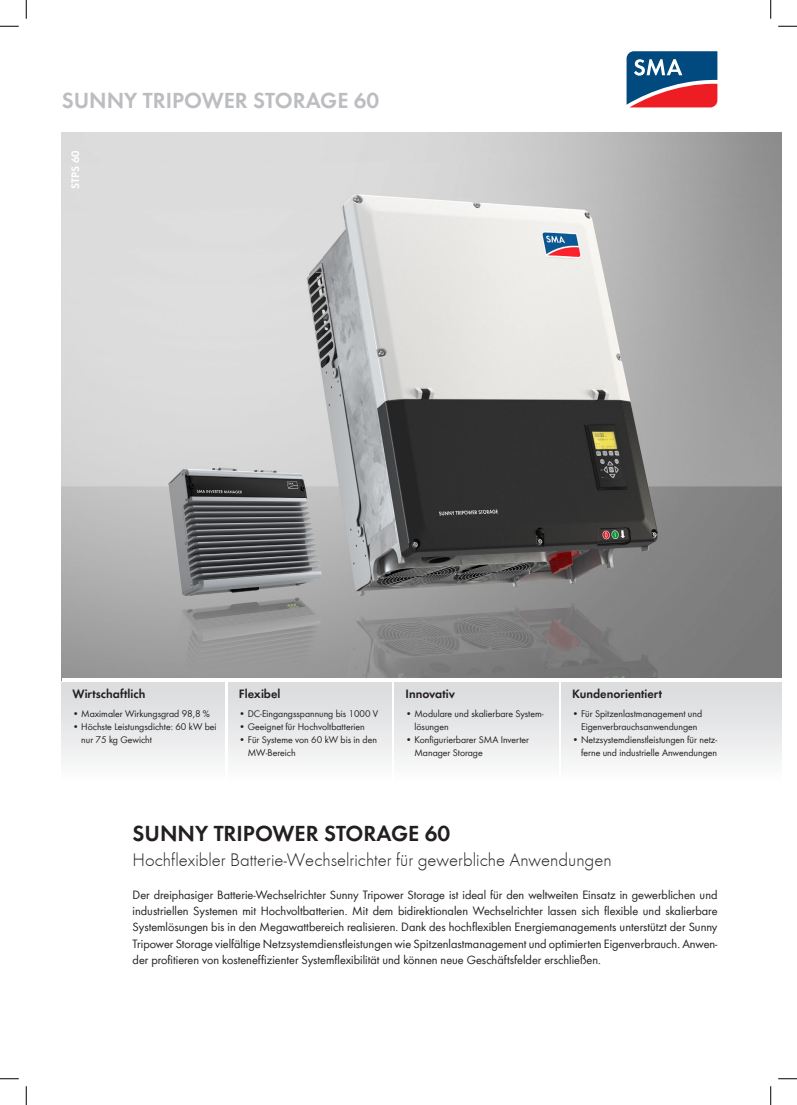
<style>
.page{position:relative;width:797px;height:1105px;background:#fff}
.page>*{position:absolute;margin:0;border:0;box-sizing:border-box;transform-origin:0 0}
.t1{font:600 22.5px "SMA Futura Global";color:#231f20}
.t2{font:600 22.5px "SMA Futura Global";color:#bcbdc0}
.t3{font:300 18.75px "SMA Futura Global";color:#231f20}
.t4{font:12.5px/16.2px "SMA Futura Global";color:#231f20;text-align:justify}
.t5{font:600 12.5px "SMA Futura Global";color:#231f20}
.t6{font:600 11.25px "SMA Futura Global";color:#fff}
.t7{font:10px/13.1px "SMA Futura Global";color:#231f20}
</style>
<div class="page">
<img style="left:62px;top:133px;width:719px;height:545px">
<div style="left:62px;top:682px;width:163px;height:99px;background:linear-gradient(to bottom,#d8d9db,#fbfcfc)"></div>
<div style="left:228px;top:682px;width:163px;height:99px;background:linear-gradient(to bottom,#d8d9db,#fbfcfc)"></div>
<div style="left:395px;top:682px;width:163px;height:99px;background:linear-gradient(to bottom,#d8d9db,#fbfcfc)"></div>
<div style="left:561px;top:682px;width:220px;height:99px;background:linear-gradient(to bottom,#d8d9db,#fbfcfc)"></div>
<svg style="left:626px;top:51px;width:92px;height:57px;background:#6a5c7b"></svg>
<svg style="left:0;top:25px;width:19px;height:2px"></svg>
<svg style="left:778px;top:25px;width:19px;height:2px"></svg>
<svg style="left:0;top:1078px;width:19px;height:1px"></svg>
<svg style="left:778px;top:1078px;width:19px;height:1px"></svg>
<svg style="left:25px;top:0;width:2px;height:19px"></svg>
<svg style="left:25px;top:1086px;width:2px;height:19px"></svg>
<svg style="left:770px;top:0;width:1px;height:19px"></svg>
<svg style="left:770px;top:1086px;width:1px;height:19px"></svg>
<h1 class="t2" style="left:62px;top:87px;width:319px">SUNNY TRIPOWER Storage 60</h1>
<p class="t6" style="left:69px;top:189px;width:40px;rotate:-90deg">STPS 60</p>
<p class="t5" style="left:72px;top:687px;width:74px">Wirtschaftlich</p>
<p class="t7" style="left:72px;top:707px;width:139px">• Maximaler Wirkungsgrad 98,8 %</p>
<p class="t7" style="left:81px;top:720px;width:137px;text-indent:-9px">• Höchste Leistungsdichte: 60 kW bei nur 75 kg Gewicht</p>
<p class="t5" style="left:239px;top:687px;width:43px">Flexibel</p>
<p class="t7" style="left:239px;top:707px;width:141px">• DC-Eingangsspannung bis 1000 V</p>
<p class="t7" style="left:239px;top:720px;width:127px">• Geeignet für Hochvoltbatterien</p>
<p class="t7" style="left:248px;top:733px;width:131px;text-indent:-9px">• Für Systeme von 60 kW bis in den<br>MW-Bereich</p>
<p class="t5" style="left:405px;top:687px;width:51px">Innovativ</p>
<p class="t7" style="left:414px;top:707px;width:131px;text-indent:-9px">• Modulare und skalierbare System&shy;lösungen</p>
<p class="t7" style="left:414px;top:733px;width:116px;text-indent:-9px">• Konfigurierbarer SMA Inverter<br>Manager Storage</p>
<p class="t5" style="left:572px;top:687px;width:91px">Kundenorientiert</p>
<p class="t7" style="left:572px;top:707px;width:132px;text-align:center">• Für Spitzenlastmanagement und<br>Eigenverbrauchsanwendungen</p>
<p class="t7" style="left:572px;top:733px;width:146px;text-align:right">• Netzsystemdienstleistungen für netz&shy;ferne und industrielle Anwendungen</p>
<h1 class="t1" style="left:133px;top:820px;width:206px">SUNNY TRIPOWER stor</h1>
<h1 class="t1" style="left:376px;top:820px;width:75px">age 60</h1>
<h2 class="t3" style="left:133px;top:849px;width:480px">Hochflexibler Batterie-Wechselrichter für gewerbliche Anwendungen</h2>
<p class="t4" style="left:133px;top:886px;width:586px">Der dreiphasiger Batterie-Wechselrichter Sunny Tripower Storage ist ideal für den weltweiten Einsatz in gewerblichen und industriellen Systemen mit Hochvoltbatterien. Mit dem bidirektionalen Wechselrichter lassen sich flexible und skalierbare Systemlösungen bis in den Megawattbereich realisieren. Dank des hochflexiblen Energiemanagements unterstützt der Sunny Tripower Storage vielfältige Netzsystemdienstleistungen wie Spitzenlastmanagement und optimierten Eigenverbrauch. Anwen&shy;der profitieren von kosteneffizienter Systemflexibilität und können neue Geschäftsfelder erschließen.</p>
</div>
